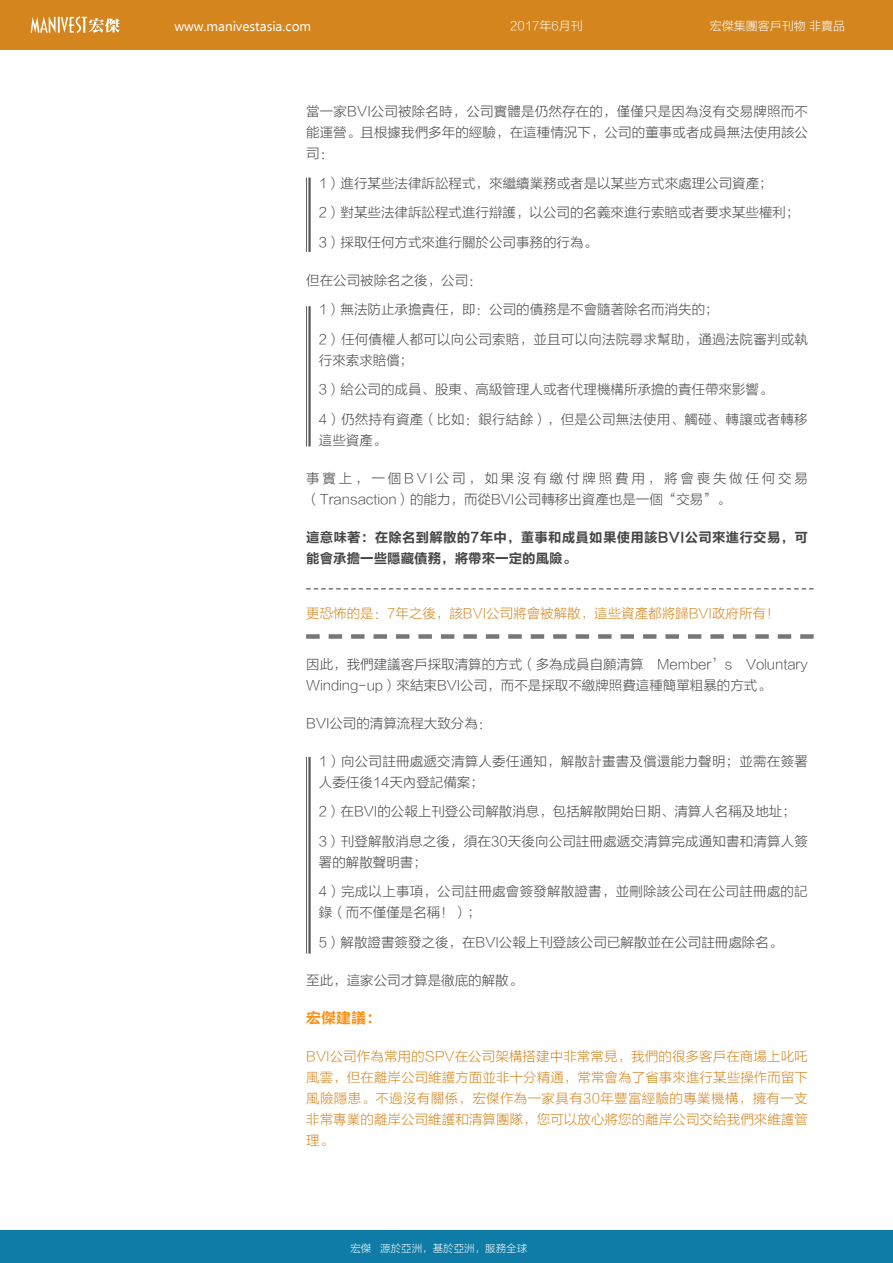
<style>
.page{position:relative;width:893px;height:1263px;background:#fff}
.page>*{position:absolute;margin:0;border:0;box-sizing:border-box;transform-origin:0 0}
.t1{font:15px "FZLTCHK GBK1 0";color:#fc9119}
.t2{font:13.5px/29.5px "FZLTKHK GBK1 0";color:#464547}
.t3{font:13.5px/21px "FZLTKHK GBK1 0";letter-spacing:.005em;color:#d4851e;text-align:justify}
.t4{font:13.5px/21px "FZLTCHK GBK1 0";letter-spacing:.015em;color:#464547}
.t5{font:13.5px "Ebrima";color:#fff}
.t6{font:12px "FZLTKHK GBK1 0";color:#fff}
.t7{font:10.5px "FZLTKHK GBK1 0";color:#fff}
</style>
<div class="page">
<div style="left:0;top:0;width:893px;height:50px;background:#d4851e"></div>
<svg style="left:31px;top:16px;width:89px;height:17px"></svg>
<div style="left:0;top:1231px;width:893px;height:32px;background:#0e7ca6"></div>
<hr style="left:308px;top:178px;width:3px;height:74px;background:#58595b">
<hr style="left:306px;top:178px;width:1px;height:74px;background:#58595b">
<hr style="left:308px;top:306px;width:3px;height:140px;background:#58595b">
<hr style="left:306px;top:306px;width:1px;height:140px;background:#58595b">
<svg style="left:306px;top:588px;width:508px;height:2px"></svg>
<svg style="left:306px;top:634px;width:508px;height:5px"></svg>
<hr style="left:308px;top:757px;width:3px;height:197px;background:#58595b">
<hr style="left:306px;top:757px;width:1px;height:197px;background:#58595b">
<p class="t6" style="left:510px;top:19px;width:74px">2017年6月刊</p>
<p class="t5" style="left:174px;top:16px;width:138px">www.manivestasia.com</p>
<p class="t6" style="left:710px;top:19px;width:137px">宏傑集團客戶刊物 非賣品</p>
<p class="t2" style="left:306px;top:102px;width:503px;line-height:21px;text-align:justify">當一家BVI公司被除名時，公司實體是仍然存在的，僅僅只是因為沒有交易牌照而不能運營。且根據我們多年的經驗，在這種情況下，公司的董事或者成員無法使用該公司：</p>
<p class="t2" style="left:319px;top:169px;width:482px">1）進行某些法律訴訟程式，來繼續業務或者是以某些方式來處理公司資產；<br>2）對某些法律訴訟程式進行辯護，以公司的名義來進行索賠或者要求某些權利；<br>3）採取任何方式來進行關於公司事務的行為。</p>
<p class="t2" style="left:319px;top:266px;width:491px;text-indent:-13px">但在公司被除名之後，公司：<br>1）無法防止承擔責任，即：公司的債務是不會隨著除名而消失的；<br>2）任何債權人都可以向公司索賠，並且可以向法院尋求幫助，通過法院審判或執</p>
<p class="t2" style="left:319px;top:346px;width:490px">行來索求賠償；<br>3）給公司的成員、股東、高級管理人或者代理機構所承擔的責任帶來影響。<br>4）仍然持有資產（比如：銀行結餘），但是公司無法使用、觸碰、轉讓或者轉移</p>
<p class="t2" style="left:319px;top:426px;width:69px">這些資產。</p>
<p class="t2" style="left:306px;top:468px;width:503px;line-height:21px">事實上，一個BVI公司，如果沒有繳付牌照費用，將會喪失做任何交易（Transaction）的能力，而從BVI公司轉移出資產也是一個“交易”。</p>
<p class="t4" style="left:306px;top:527px;width:503px">這意味著：在除名到解散的7年中，董事和成員如果使用該BVI公司來進行交易，可能會承擔一些隱藏債務，將帶來一定的風險。</p>
<p class="t3" style="left:306px;top:603px;width:475px">更恐怖的是：7年之後，該BVI公司將會被解散，這些資產都將歸BVI政府所有！</p>
<p class="t2" style="left:306px;top:654px;width:503px;line-height:21px">因此，我們建議客戶採取清算的方式（多為成員自願清算 Member’s Voluntary<br>Winding-up）來結束BVI公司，而不是採取不繳牌照費這種簡單粗暴的方式。</p>
<p class="t2" style="left:306px;top:709px;width:187px">BVI公司的清算流程大致分為：</p>
<p class="t2" style="left:319px;top:751px;width:490px;line-height:21px">1）向公司註冊處遞交清算人委任通知，解散計畫書及償還能力聲明；並需在簽署人委任後14天內登記備案；</p>
<p class="t2" style="left:319px;top:797px;width:490px">2）在BVI的公報上刊登公司解散消息，包括解散開始日期、清算人名稱及地址；<br>3）刊登解散消息之後，須在30天後向公司註冊處遞交清算完成通知書和清算人簽</p>
<p class="t2" style="left:319px;top:848px;width:490px">署的解散聲明書；<br>4）完成以上事項，公司註冊處會簽發解散證書，並刪除該公司在公司註冊處的記</p>
<p class="t2" style="left:319px;top:898px;width:465px">錄（而不僅僅是名稱！）；<br>5）解散證書簽發之後，在BVI公報上刊登該公司已解散並在公司註冊處除名。</p>
<p class="t2" style="left:306px;top:966px;width:217px">至此，這家公司才算是徹底的解散。</p>
<p class="t1" style="left:306px;top:1009px;width:76px">宏傑建議：</p>
<p class="t3" style="left:306px;top:1046px;width:503px">BVI公司作為常用的SPV在公司架構搭建中非常常見，我們的很多客戶在商場上叱吒風雲，但在離岸公司維護方面並非十分精通，常常會為了省事來進行某些操作而留下風險隱患。不過沒有關係，宏傑作為一家具有30年豐富經驗的專業機構，擁有一支非常專業的離岸公司維護和清算團隊，您可以放心將您的離岸公司交給我們來維護管理。</p>
<p class="t7" style="left:350px;top:1242px;width:178px">宏傑 源於亞洲，基於亞洲，服務全球</p>
</div>
